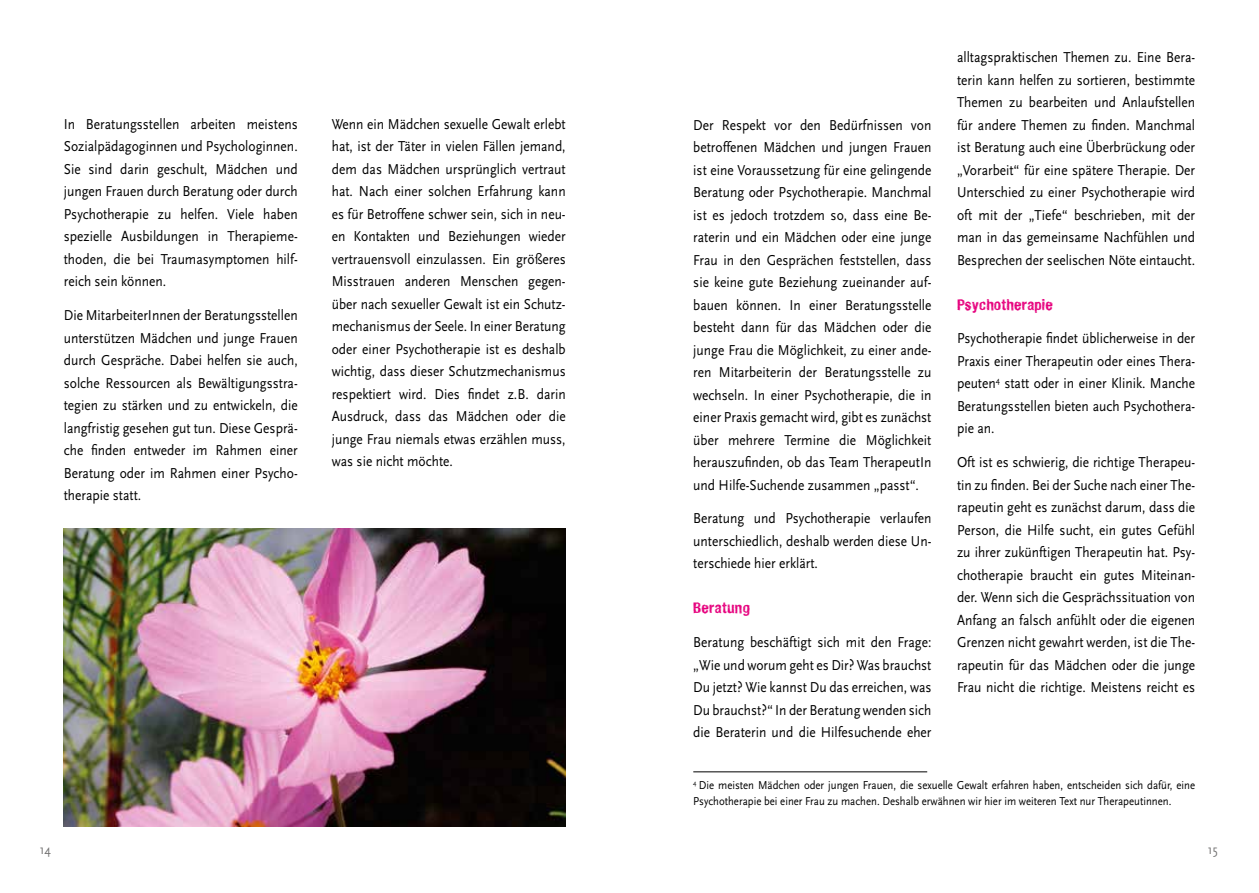
<style>
.page{position:relative;width:1259px;height:893px;background:#fff}
.page>*{position:absolute;margin:0;border:0;box-sizing:border-box;transform-origin:0 0}
.t1{font:15px/22.5px "Scala Sans";color:#000;text-align:justify;scale:.9 1}
.t2{font:700 15px "Hand Vetica";letter-spacing:.02em;color:#e6007d}
.t3{font:13.5px "Scala Sans";color:#706f6f;scale:.9 1}
.t4{font:12px/15.8px "Scala Sans";color:#000;scale:.9 1}
</style>
<div class="page">
<hr style="left:693px;top:771px;width:234px;height:1px;background:#000">
<img style="left:64px;top:528px;width:502px;height:298px">
<p class="t1" style="left:64px;top:113px;width:261px">In Beratungsstellen arbeiten meistens Sozialpädagoginnen und Psychologinnen.<br>Sie sind darin geschult, Mädchen und jungen Frauen durch Beratung oder durch Psychotherapie zu helfen. Viele haben spezielle Ausbildungen in Therapieme&shy;thoden, die bei Traumasymptomen hilf&shy;reich sein können.</p>
<p class="t1" style="left:64px;top:304px;width:261px">Die MitarbeiterInnen der Beratungsstellen unterstützen Mädchen und junge Frauen durch Gespräche. Dabei helfen sie auch, solche Ressourcen als Bewältigungsstra&shy;tegien zu stärken und zu entwickeln, die langfristig gesehen gut tun. Diese Gesprä&shy;che finden entweder im Rahmen einer Beratung oder im Rahmen einer Psycho&shy;therapie statt.</p>
<p class="t1" style="left:332px;top:113px;width:261px">Wenn ein Mädchen sexuelle Gewalt erlebt hat, ist der Täter in vielen Fällen jemand, dem das Mädchen ursprünglich vertraut hat. Nach einer solchen Erfahrung kann es für Betroffene schwer sein, sich in neu&shy;en Kontakten und Beziehungen wieder vertrauensvoll einzulassen. Ein größeres Misstrauen anderen Menschen gegen&shy;über nach sexueller Gewalt ist ein Schutz&shy;mechanismus der Seele. In einer Beratung oder einer Psychotherapie ist es deshalb wichtig, dass dieser Schutzmechanismus respektiert wird. Dies findet z.B. darin Ausdruck, dass das Mädchen oder die junge Frau niemals etwas erzählen muss, was sie nicht möchte.</p>
<p class="t1" style="left:693px;top:114px;width:266px">Der Respekt vor den Bedürfnissen von betroffenen Mädchen und jungen Frauen ist eine Voraussetzung für eine gelingende Beratung oder Psychotherapie. Manchmal ist es jedoch trotzdem so, dass eine Be&shy;raterin und ein Mädchen oder eine junge Frau in den Gesprächen feststellen, dass sie keine gute Beziehung zueinander auf&shy;bauen können. In einer Beratungsstelle besteht dann für das Mädchen oder die junge Frau die Möglichkeit, zu einer ande&shy;ren Mitarbeiterin der Beratungsstelle zu wechseln. In einer Psychotherapie, die in einer Praxis gemacht wird, gibt es zunächst über mehrere Termine die Möglichkeit herauszufinden, ob das Team TherapeutIn und Hilfe-Suchende zusammen „passt“.</p>
<p class="t1" style="left:693px;top:508px;width:266px">Beratung und Psychotherapie verlaufen unterschiedlich, deshalb werden diese Un&shy;terschiede hier erklärt.</p>
<p class="t2" style="left:693px;top:599px;width:58px">Beratung</p>
<p class="t1" style="left:693px;top:631px;width:266px">Beratung beschäftigt sich mit den Frage: „Wie und worum geht es Dir? Was brauchst Du jetzt? Wie kannst Du das erreichen, was Du brauchst?“ In der Beratung wenden sich die Beraterin und die Hilfesuchende eher</p>
<p class="t1" style="left:957px;top:46px;width:266px">alltagspraktischen Themen zu. Eine Bera&shy;terin kann helfen zu sortieren, bestimmte Themen zu bearbeiten und Anlaufstellen für andere Themen zu finden. Manchmal ist Beratung auch eine Überbrückung oder „Vorarbeit“ für eine spätere Therapie. Der Unterschied zu einer Psychotherapie wird oft mit der „Tiefe“ beschrieben, mit der man in das gemeinsame Nachfühlen und Besprechen der seelischen Nöte eintaucht.</p>
<p class="t2" style="left:957px;top:295px;width:97px">Psychotherapie</p>
<p class="t1" style="left:957px;top:328px;width:266px">Psychotherapie findet üblicherweise in der Praxis einer Therapeutin oder eines Thera&shy;peuten<sup>4</sup> statt oder in einer Klinik. Manche Beratungsstellen bieten auch Psychothera&shy;pie an.</p>
<p class="t1" style="left:957px;top:451px;width:266px">Oft ist es schwierig, die richtige Therapeu&shy;tin zu finden. Bei der Suche nach einer The&shy;rapeutin geht es zunächst darum, dass die Person, die Hilfe sucht, ein gutes Gefühl zu ihrer zukünftigen Therapeutin hat. Psy&shy;chotherapie braucht ein gutes Miteinan&shy;der. Wenn sich die Gesprächssituation von Anfang an falsch anfühlt oder die eigenen Grenzen nicht gewahrt werden, ist die The&shy;rapeutin für das Mädchen oder die junge Frau nicht die richtige. Meistens reicht es</p>
<p class="t4" style="left:693px;top:778px;width:559px"><sup>4</sup> Die meisten Mädchen oder jungen Frauen, die sexuelle Gewalt erfahren haben, entscheiden sich dafür, eine<br>Psychotherapie bei einer Frau zu machen. Deshalb erwähnen wir hier im weiteren Text nur Therapeutinnen.</p>
<p class="t3" style="left:40px;top:842px;width:14px">14</p>
<p class="t3" style="left:1208px;top:842px;width:12px">15</p>
</div>
